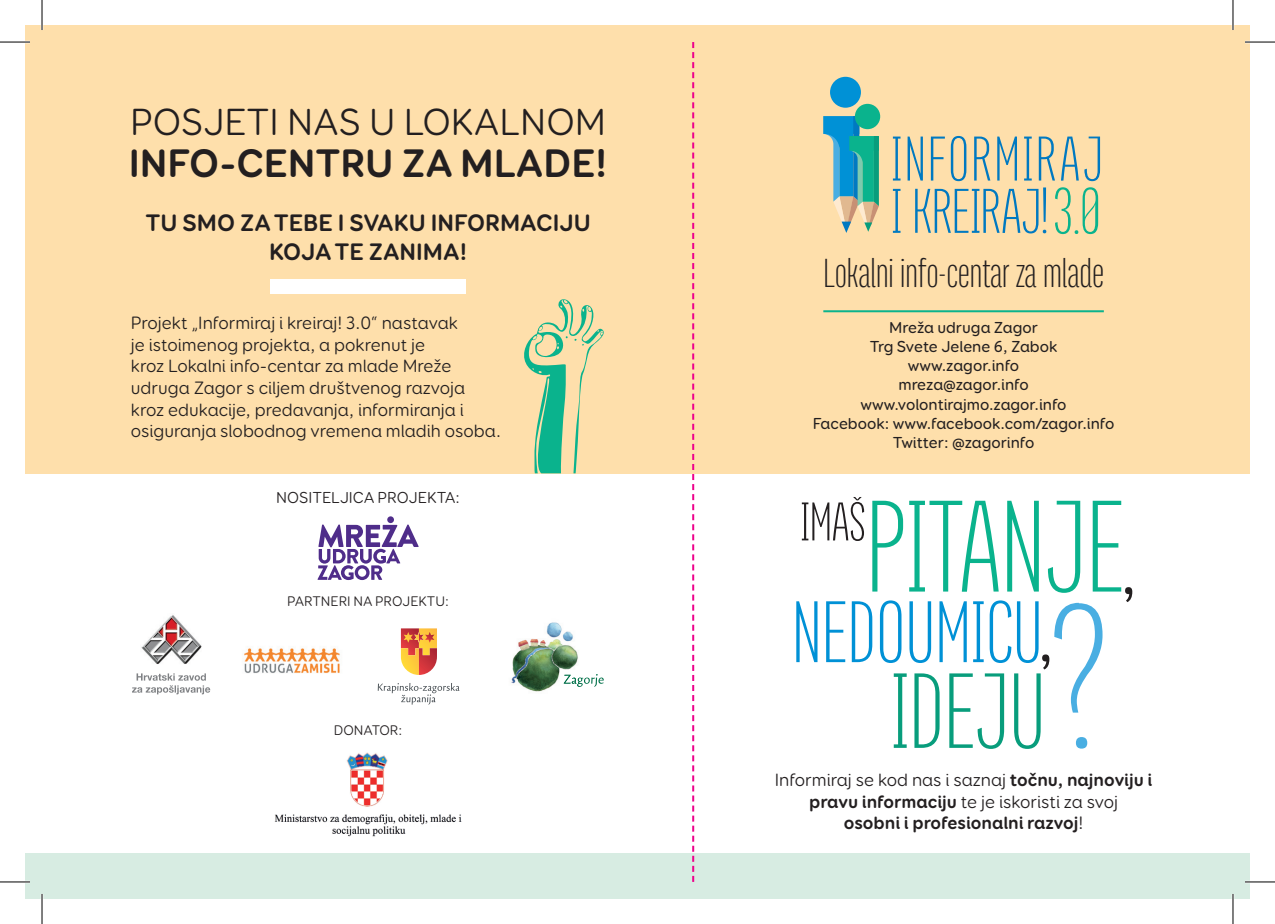
<style>
.page{position:relative;width:1275px;height:924px;background:#fff}
.page>*{position:absolute;margin:0;border:0;box-sizing:border-box;transform-origin:0 0}
.t1{font:141.8px "Titular";color:#0ab38d}
.t2{font:116.2px "Titular";color:#089d7c}
.t3{font:95px "Titular";color:#0091d6}
.t4{font:59.2px "Titular";color:#231f20}
.t5{font:44px "Titular";color:#231f20}
.t6{font:700 40px "Booster Next FY";color:#231f20}
.t7{font:38px "Booster Next FY";color:#231f20}
.t8{font:700 24px/28.8px "Booster Next FY";color:#231f20;text-align:center}
.t9{font:18px/21.6px "Booster Next FY";color:#231f20}
.t10{font:700 18px/21.6px "Booster Next FY";color:#231f20;text-align:center}
.t11{font:500 16px/19.2px "Booster Next FY";color:#231f20;text-align:center}
.t12{font:16px "Booster Next FY";color:#231f20}
.t13{font:14px "Booster Next FY";color:#231f20}
.s1{font-weight:400}
</style>
<div class="page">
<div style="left:25px;top:25px;width:1225px;height:448px;background:#fedfab"></div>
<div style="left:25px;top:853px;width:1225px;height:45px;background:#d7ece2"></div>
<div style="left:387px;top:516px;width:7px;height:7px;background:#4f2d8a;border-radius:50%"></div>
<svg style="left:317px;top:524px;width:102px;height:55px"></svg>
<svg style="left:1125px;top:587px;width:7px;height:15px"></svg>
<svg style="left:1042px;top:602px;width:60px;height:146px"></svg>
<hr style="left:823px;top:310px;width:280px;height:2px;background:#0ab38d">
<svg style="left:524px;top:299px;width:80px;height:174px"></svg>
<div style="left:270px;top:279px;width:195px;height:15px;background:#fff"></div>
<svg style="left:692px;top:42px;width:2px;height:839px"></svg>
<svg style="left:401px;top:628px;width:36px;height:46px;background:#e5894b"></svg>
<svg style="left:378px;top:683px;width:81px;height:21px"></svg>
<svg style="left:580px;top:674px;width:24px;height:12px"></svg>
<img style="left:511px;top:622px;width:69px;height:70px">
<img style="left:564px;top:674px;width:16px;height:12px">
<img style="left:244px;top:648px;width:96px;height:25px">
<img style="left:141px;top:615px;width:61px;height:49px">
<svg style="left:132px;top:673px;width:78px;height:21px"></svg>
<svg style="left:893px;top:187px;width:153px;height:46px"></svg>
<svg style="left:893px;top:136px;width:207px;height:45px"></svg>
<svg style="left:1055px;top:187px;width:43px;height:47px"></svg>
<div style="left:830px;top:77px;width:31px;height:31px;background:#0091d6;border-radius:50%"></div>
<div style="left:855px;top:104px;width:25px;height:25px;background:#0ab38d;border-radius:50%"></div>
<svg style="left:823px;top:116px;width:56px;height:117px"></svg>
<img style="left:274px;top:752px;width:188px;height:85px">
<hr style="left:0;top:41px;width:30px;height:2px;background:#fff">
<hr style="left:1245px;top:41px;width:30px;height:2px;background:#fff">
<hr style="left:0;top:880px;width:30px;height:2px;background:#fff">
<hr style="left:1245px;top:880px;width:30px;height:2px;background:#fff">
<hr style="left:41px;top:0;width:2px;height:30px;background:#fff">
<hr style="left:41px;top:893px;width:2px;height:30px;background:#fff">
<hr style="left:1231px;top:0;width:3px;height:30px;background:#fff">
<hr style="left:1231px;top:893px;width:3px;height:30px;background:#fff">
<hr style="left:0;top:42px;width:30px;height:1px;background:#000">
<hr style="left:1245px;top:42px;width:30px;height:1px;background:#000">
<hr style="left:0;top:881px;width:30px;height:1px;background:#000">
<hr style="left:1245px;top:881px;width:30px;height:1px;background:#000">
<hr style="left:42px;top:0;width:1px;height:30px;background:#000">
<hr style="left:42px;top:893px;width:1px;height:30px;background:#000">
<hr style="left:1232px;top:0;width:1px;height:30px;background:#000">
<hr style="left:1232px;top:893px;width:1px;height:30px;background:#000">
<h3 class="t7" style="left:130px;top:99px;width:477px">POSJETI NAS U LOKALNOM</h3>
<h3 class="t6" style="left:129px;top:137px;width:480px">INFO-CENTRU ZA MLADE!</h3>
<h3 class="t8" style="left:145px;top:208px;width:447px">TU SMO ZA TEBE I SVAKU INFORMACIJU<br>KOJA TE ZANIMA!</h3>
<p class="t9" style="left:131px;top:312px;width:372px">Projekt „Informiraj i kreiraj! 3.0“ nastavak<br>je istoimenog projekta, a pokrenut je<br>kroz Lokalni info-centar za mlade Mreže udruga Zagor s ciljem društvenog razvoja kroz edukacije, predavanja, informiranja i osiguranja slobodnog vremena mladih osoba.</p>
<p class="t12" style="left:276px;top:487px;width:185px">NOSITELJICA PROJEKTA:</p>
<p class="t13" style="left:287px;top:592px;width:163px">PARTNERI NA PROJEKTU:</p>
<p class="t13" style="left:334px;top:721px;width:70px">DONATOR:</p>
<h3 class="t5" style="left:823px;top:252px;width:282px">Lokalni info-centar za mlade</h3>
<p class="t11" style="left:813px;top:317px;width:303px">Mreža udruga Zagor<br>Trg Svete Jelene 6, Zabok www.zagor.info<br>mreza@zagor.info www.volontirajmo.zagor.info<br>Facebook: www.facebook.com/zagor.info<br>Twitter: @zagorinfo</p>
<h3 class="t4" style="left:800px;top:493px;width:67px">IMAŠ</h3>
<h1 class="t1" style="left:866px;top:478px;width:260px">PITANJE</h1>
<h3 class="t3" style="left:792px;top:586px;width:252px">NEDOUMICU</h3>
<h2 class="t2" style="left:891px;top:654px;width:156px">IDEJU</h2>
<p class="t10" style="left:775px;top:768px;width:379px"><span class="s1">Informiraj se kod nas i saznaj</span> točnu, najnoviju i pravu informaciju <span class="s1">te je iskoristi za svoj<br></span>osobni i profesionalni razvoj<span class="s1">!</span></p>
</div>
